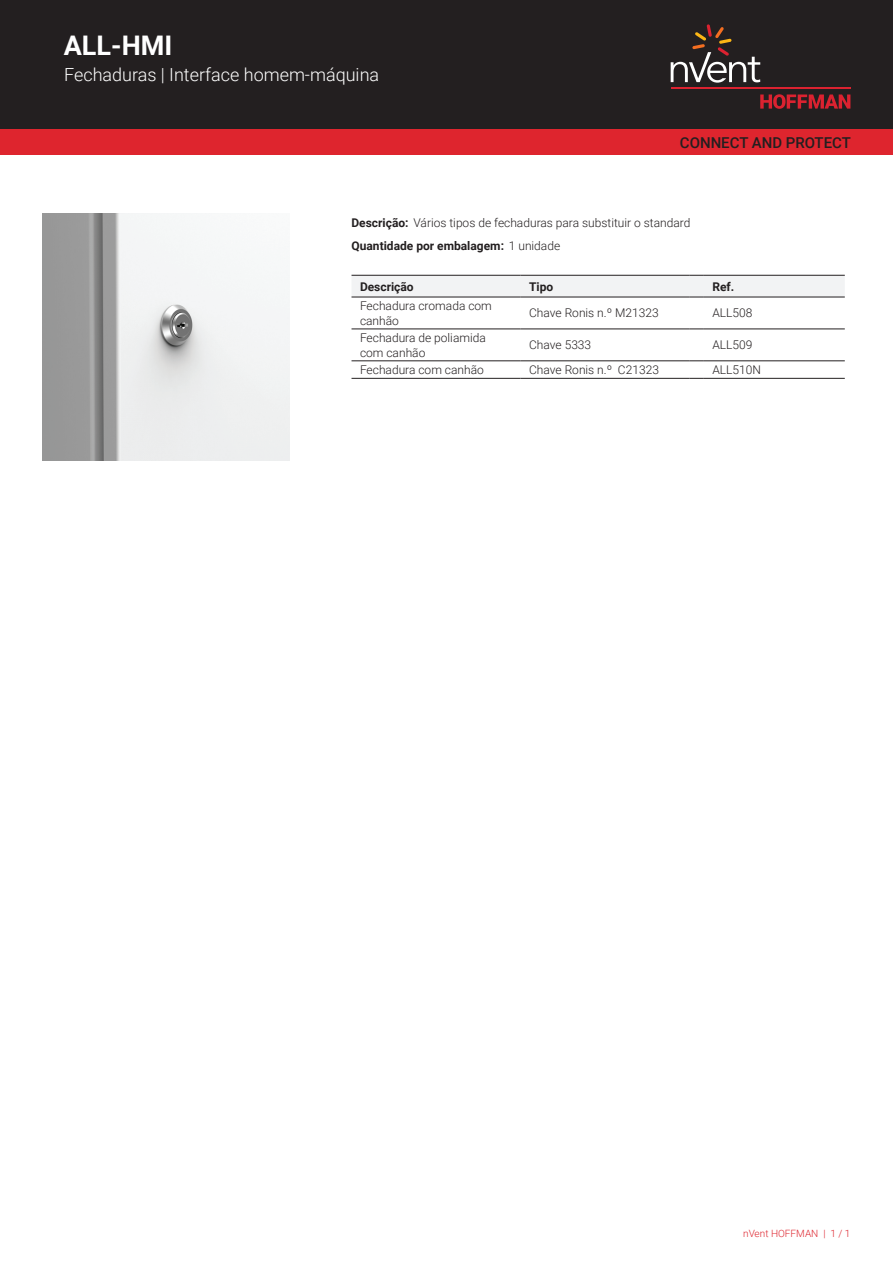
<style>
.page{position:relative;width:893px;height:1263px;background:#fff}
.page>*{position:absolute;margin:0;border:0;box-sizing:border-box;transform-origin:0 0}
.t1{font:700 27px "Roboto";color:#fff}
.t2{font:300 18px "Roboto";color:#fff}
.t3{font:500 15px "Roboto";color:#231f20}
.t4{font:300 12px/14.4px "Roboto";color:#231f20}
.t5{font:700 12px "Roboto";color:#231f20}
.t6{font:300 10.05px "Roboto";color:#de252e}
.s1{font-weight:700}
</style>
<div class="page">
<div style="left:0;top:0;width:893px;height:129px;background:#231f20"></div>
<svg style="left:760px;top:94px;width:90px;height:15px"></svg>
<hr style="left:671px;top:88px;width:179px;height:1px;background:#db2230">
<svg style="left:671px;top:24px;width:89px;height:59px"></svg>
<div style="left:0;top:129px;width:893px;height:26px;background:#de252e"></div>
<hr style="left:351px;top:329px;width:170px;height:1px;background:#231f20">
<hr style="left:521px;top:329px;width:169px;height:1px;background:#231f20">
<svg style="left:690px;top:329px;width:14px;height:1px"></svg>
<hr style="left:704px;top:329px;width:141px;height:1px;background:#231f20">
<hr style="left:351px;top:361px;width:170px;height:1px;background:#231f20">
<hr style="left:521px;top:361px;width:169px;height:1px;background:#231f20">
<svg style="left:690px;top:361px;width:14px;height:1px"></svg>
<hr style="left:704px;top:361px;width:141px;height:1px;background:#231f20">
<hr style="left:351px;top:378px;width:170px;height:1px;background:#231f20">
<hr style="left:521px;top:378px;width:169px;height:1px;background:#231f20">
<svg style="left:690px;top:378px;width:14px;height:1px"></svg>
<hr style="left:704px;top:378px;width:141px;height:1px;background:#231f20">
<svg style="left:351px;top:275px;width:494px;height:23px"></svg>
<hr style="left:704px;top:297px;width:141px;height:1px;background:#231f20">
<img style="left:43px;top:213px;width:246px;height:247px">
<h1 class="t1" style="left:64px;top:27px;width:110px">ALL-HMI</h1>
<h2 class="t2" style="left:64px;top:62px;width:317px">Fechaduras | Interface homem-máquina</h2>
<p class="t3" style="left:680px;top:132px;width:173px">CONNECT AND PROTECT</p>
<p class="t4" style="left:351px;top:211px;width:340px;line-height:23px"><span class="s1">Descrição:</span> Vários tipos de fechaduras para substituir o standard<br><span class="s1">Quantidade por embalagem:</span> 1 unidade</p>
<p class="t5" style="left:360px;top:278px;width:55px">Descrição</p>
<p class="t5" style="left:529px;top:278px;width:26px">Tipo</p>
<p class="t5" style="left:712px;top:278px;width:23px">Ref.</p>
<p class="t4" style="left:360px;top:298px;width:133px">Fechadura cromada com canhão</p>
<p class="t4" style="left:529px;top:306px;width:131px">Chave Ronis n.º M21323</p>
<p class="t4" style="left:712px;top:306px;width:42px">ALL508</p>
<p class="t4" style="left:360px;top:330px;width:127px">Fechadura de poliamida com canhão</p>
<p class="t4" style="left:529px;top:337px;width:64px">Chave 5333</p>
<p class="t4" style="left:712px;top:337px;width:42px">ALL509</p>
<p class="t4" style="left:360px;top:362px;width:125px">Fechadura com canhão</p>
<p class="t4" style="left:529px;top:362px;width:131px">Chave Ronis n.º C21323</p>
<p class="t4" style="left:712px;top:362px;width:50px">ALL510N</p>
<p class="t6" style="left:743px;top:1226px;width:109px">nVent HOFFMAN | 1 / 1</p>
</div>
